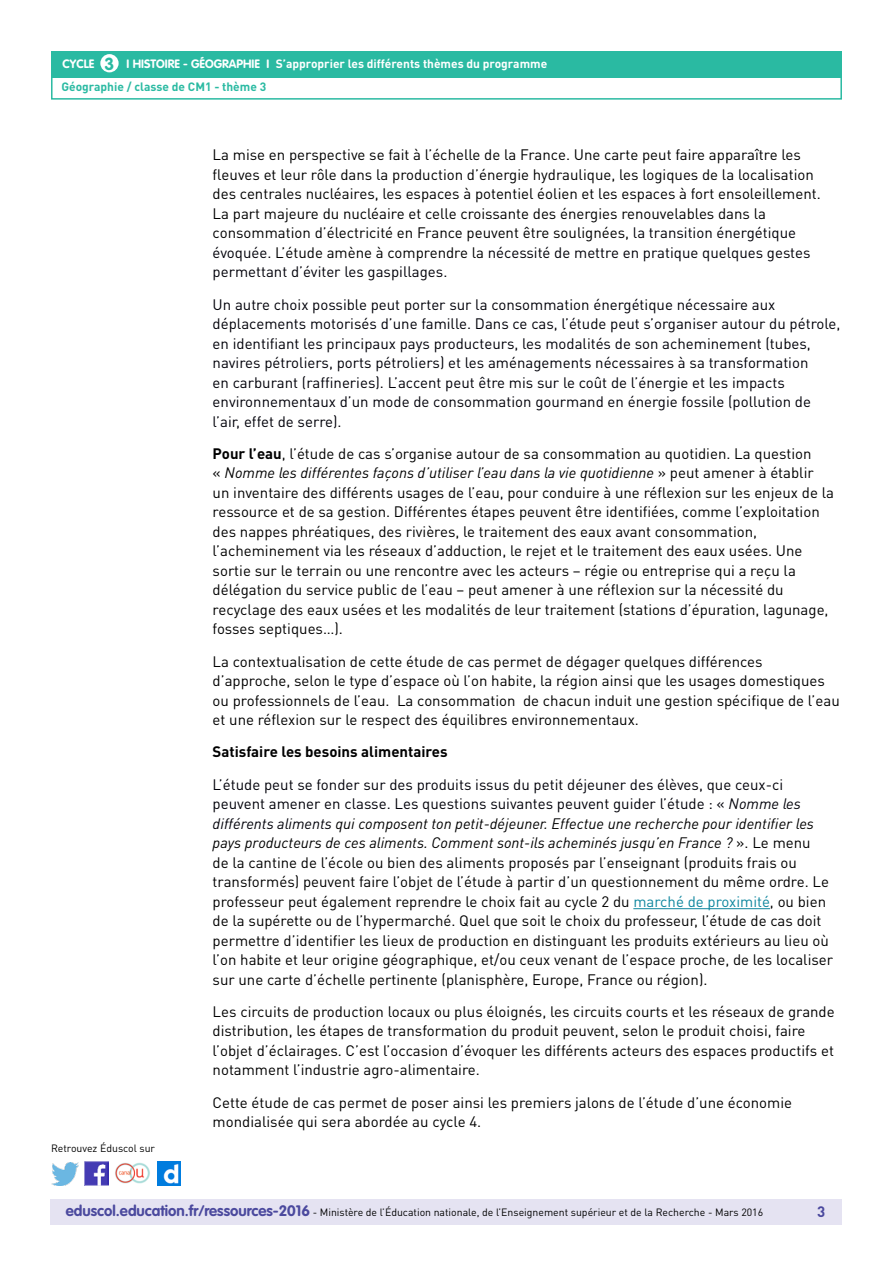
<style>
.page{position:relative;width:893px;height:1263px;background:#fff}
.page>*{position:absolute;margin:0;border:0;box-sizing:border-box;transform-origin:0 0}
.t1{font:700 17.25px "VAG Rounded Std";color:#2abaa2}
.t2{font:15px/19.5px "DIN Pro";color:#000}
.t3{font:15px/19.5px "DIN Pro";color:#000009}
.t4{font:700 15px "DIN Pro";color:#000}
.t5{font:700 15px "DIN Pro";color:#4b499e}
.t6{font:700 12px "DIN Pro";color:#fff}
.t7{font:700 12px "DIN Pro";color:#2abaa2}
.t8{font:700 12px "VAG Rounded Std";color:#fff}
.t9{font:10.5px "DIN Pro";color:#000}
.s1{font-family:"VAG Rounded Std"}
.s2{color:#000009}
.s3{font-weight:700}
.s4{font-style:italic}
.s5{font-style:italic;color:#000009}
.s6{color:#0e869e}
.s7{font-family:"VAG Rounded Std";font-weight:700;font-size:15px;color:#4b499e}
</style>
<div class="page">
<div style="left:50px;top:1199px;width:791px;height:26px;background:#e5e3f2"></div>
<div style="left:51px;top:51px;width:791px;height:27px;background:#2abaa2"></div>
<div style="left:100px;top:54px;width:19px;height:18px;background:#fff;border-radius:50%"></div>
<div style="left:51px;top:75px;width:791px;height:25px;border:2px solid #2abaa2"></div>
<img style="left:85px;top:1162px;width:23px;height:23px">
<img style="left:51px;top:1163px;width:28px;height:22px">
<img style="left:158px;top:1162px;width:22px;height:23px">
<img style="left:115px;top:1162px;width:35px;height:22px">
<hr style="left:633px;top:908px;width:137px;height:1px;background:#0e869e">
<p class="t8" style="left:63px;top:57px;width:33px">CYCLE</p>
<p class="t8" style="left:127px;top:57px;width:123px">I Histoire - Géographie</p>
<p class="t1" style="left:105px;top:53px;width:11px">3</p>
<p class="t6" style="left:266px;top:56px;width:282px"><span class="s1">I</span> S’approprier les différents thèmes du programme</p>
<p class="t7" style="left:61px;top:79px;width:206px">Géographie / classe de CM1 - thème 3</p>
<p class="t9" style="left:51px;top:1141px;width:106px">Retrouvez Éduscol sur</p>
<p class="t2" style="left:213px;top:145px;width:610px">La mise en perspective se fait à l’échelle de la France. Une carte peut faire apparaître les fleuves et leur rôle dans la production d’énergie hydraulique, les logiques de la localisation des centrales nucléaires, les espaces à potentiel éolien et les espaces à fort ensoleillement.<br>La part majeure du nucléaire et celle croissante des énergies renouvelables dans la consommation d’électricité en France peuvent être soulignées, <span class="s2">la transition énergétique évoquée.</span> L’étude amène à comprendre la <span class="s2">nécessité de mettre en pratique quelques gestes permettant d’éviter les gaspillages.</span></p>
<p class="t3" style="left:213px;top:294px;width:629px">Un autre choix possible peut porter sur la consommation énergétique nécessaire aux déplacements motorisés d’une famille. Dans ce cas, l’étude peut s’organiser autour du pétrole, en identifiant les principaux pays producteurs, les modalités de son acheminement (tubes, navires pétroliers, ports pétroliers) et les aménagements nécessaires à sa transformation<br>en carburant (raffineries). L’accent peut être mis sur le coût de l’énergie et les impacts environnementaux d’un mode de consommation gourmand en énergie fossile (pollution de l’air, effet de serre).</p>
<p class="t2" style="left:213px;top:443px;width:623px"><span class="s3">Pour l’eau</span>, l’étude de cas s’organise autour de sa consommation au quotidien. La question<br>« <span class="s4">Nomme les différentes façons d’utiliser l’eau dans la vie quotidienne</span> » peut amener à établir un inventaire des différents usages de l’eau, pour conduire à une réflexion sur les enjeux de la ressource et de sa gestion. Différentes étapes peuvent être identifiées, comme l’exploitation des nappes phréatiques, des rivières, le traitement des eaux avant consommation, l’acheminement via les réseaux d’adduction, le rejet et le traitement des eaux usées. Une sortie sur le terrain ou une rencontre avec les acteurs – régie ou entreprise qui a reçu la délégation du service public de l’eau – peut amener à une réflexion sur la nécessité du recyclage des eaux usées et les modalités de leur traitement (stations d’épuration, lagunage, fosses septiques…).</p>
<p class="t2" style="left:213px;top:651px;width:629px">La contextualisation de cette étude de cas permet de dégager quelques différences d’approche, selon le type d’espace où l’on habite, la région ainsi que les usages domestiques ou professionnels de l’eau. La consommation de chacun induit une gestion spécifique de l’eau et une réflexion sur le respect des équilibres environnementaux.</p>
<p class="t4" style="left:213px;top:742px;width:237px">Satisfaire les besoins alimentaires</p>
<p class="t2" style="left:213px;top:774px;width:622px"><span class="s2">L’étude peut se fonder sur des produits issus du petit déjeuner des élèves, que ceux-ci peuvent amener en classe. Les questions suivantes peuvent guider l’étude : «</span> <span class="s5">Nomme les différents aliments</span> <span class="s4">qui composent ton petit-déjeuner. Effectue une recherche pour identifier les pays producteurs de ces aliments. Comment sont-ils acheminés jusqu’en France ?</span> ». Le menu<br>de la cantine de l’école ou bien des aliments proposés par l’enseignant (produits frais ou transformés) peuvent faire l’objet de l’étude à partir d’un questionnement du même ordre. Le professeur peut également reprendre le choix fait au cycle 2 du <span class="s6">marché de proximité</span>, ou bien de la supérette ou de l’hypermarché. Quel que soit le choix du professeur, l’étude de cas doit permettre d’identifier les lieux de production en distinguant les produits extérieurs au lieu où l’on habite et leur origine géographique, et/ou ceux venant de l’espace proche, de les localiser sur une carte d’échelle pertinente (planisphère, Europe, France ou région).</p>
<p class="t2" style="left:213px;top:1001px;width:624px">Les circuits de production locaux ou plus éloignés, les circuits courts et les réseaux de grande distribution, les étapes de transformation du produit peuvent, selon le produit choisi, faire l’objet d’éclairages. C’est l’occasion d’évoquer les différents acteurs des espaces productifs et notamment l’industrie agro-alimentaire.</p>
<p class="t2" style="left:213px;top:1092px;width:581px">Cette étude de cas permet de poser ainsi les premiers jalons de l’étude d’une économie mondialisée qui sera abordée au cycle 4.</p>
<p class="t9" style="left:66px;top:1205px;width:699px"><span class="s7">eduscol.education.fr/ressources-2016</span> - Ministère de l’Éducation nationale, de l’Enseignement supérieur et de la Recherche - Mars 2016</p>
<p class="t5" style="left:817px;top:1201px;width:10px">3</p>
</div>
